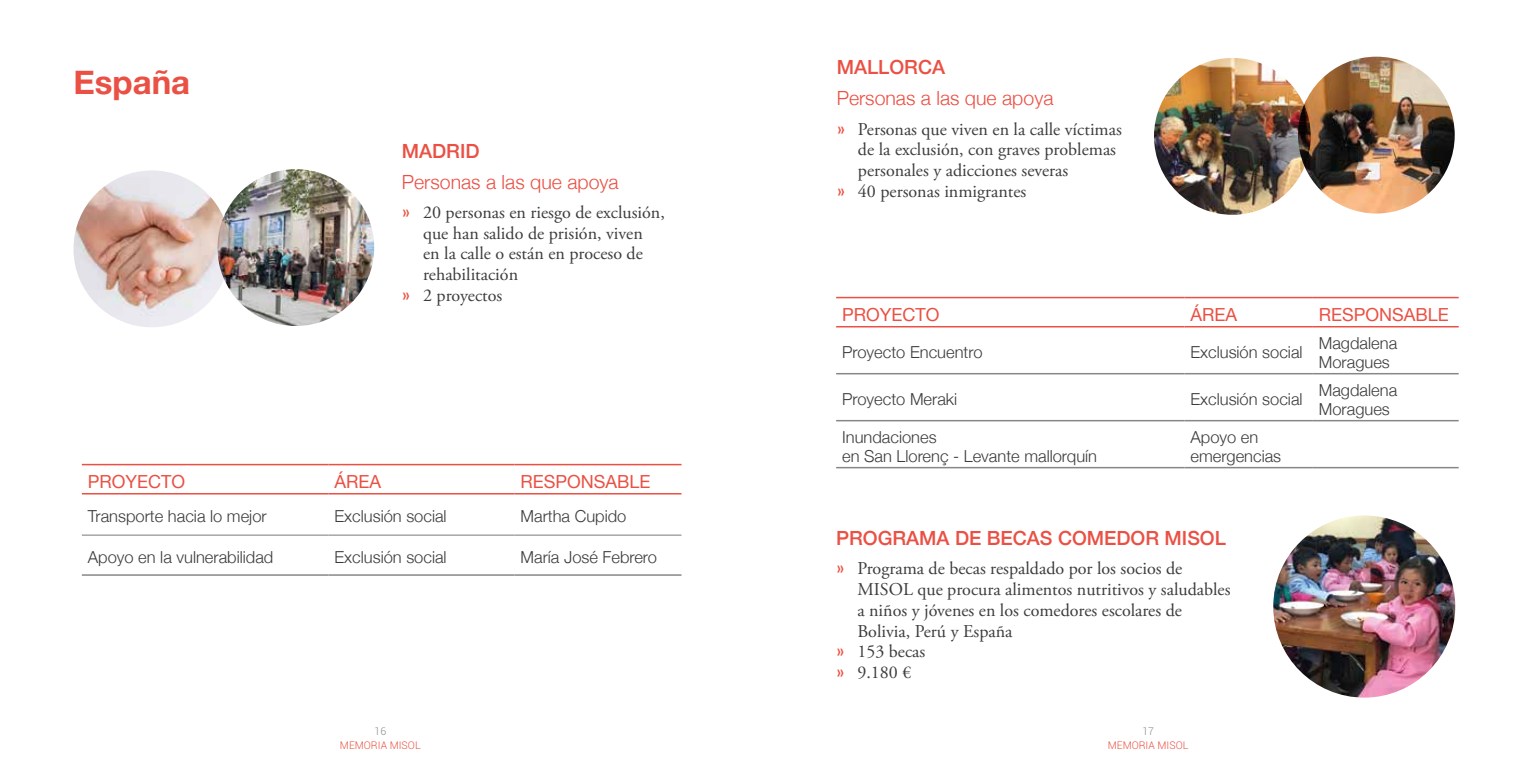
<style>
.page{position:relative;width:1531px;height:766px;background:#fff}
.page>*{position:absolute;margin:0;border:0;box-sizing:border-box;transform-origin:0 0}
.t1{font:700 33px "Helvetica Neue";color:#ea5043}
.t2{font:500 19.5px "Helvetica Neue";color:#ea5043}
.t3{font:300 19.5px "Helvetica Neue";color:#ea5043}
.t4{font:18px "Adobe Garamond Pro";color:#3c3c3b}
.t5{font:18px "Helvetica Neue";color:#ea5043}
.t6{font:300 16.5px/19px "Helvetica Neue";color:#3c3c3b}
.t7{font:300 10.5px "Roboto";color:#ea5043}
.t8{font:300 10.5px "Roboto";color:#878787}
.s1{font-family:"Univers LT Std";font-stretch:condensed;color:#ea5043}
</style>
<div class="page">
<img style="left:73px;top:170px;width:157px;height:157px;border-radius:78px">
<img style="left:217px;top:169px;width:157px;height:157px;border-radius:78px">
<svg style="left:82px;top:465px;width:599px;height:71px"></svg>
<div style="left:82px;top:535px;width:246px;height:40px;background:#fff"></div>
<hr style="left:82px;top:534px;width:246px;height:1px;background:#878787">
<hr style="left:328px;top:534px;width:186px;height:1px;background:#878787">
<hr style="left:514px;top:534px;width:167px;height:1px;background:#878787">
<hr style="left:82px;top:463px;width:246px;height:2px;background:#ea5043">
<hr style="left:328px;top:463px;width:186px;height:2px;background:#ea5043">
<hr style="left:514px;top:463px;width:167px;height:2px;background:#ea5043">
<hr style="left:82px;top:493px;width:246px;height:1px;background:#ea5043">
<hr style="left:328px;top:493px;width:186px;height:1px;background:#ea5043">
<hr style="left:514px;top:493px;width:167px;height:1px;background:#ea5043">
<hr style="left:82px;top:574px;width:246px;height:1px;background:#878787">
<hr style="left:328px;top:574px;width:186px;height:1px;background:#878787">
<hr style="left:514px;top:574px;width:167px;height:1px;background:#878787">
<img style="left:1154px;top:58px;width:157px;height:157px;border-radius:78px">
<img style="left:1298px;top:57px;width:156px;height:156px;border-radius:78px">
<svg style="left:836px;top:298px;width:622px;height:169px"></svg>
<hr style="left:836px;top:297px;width:348px;height:1px;background:#ea5043">
<hr style="left:1184px;top:297px;width:129px;height:1px;background:#ea5043">
<hr style="left:1313px;top:297px;width:145px;height:1px;background:#ea5043">
<hr style="left:836px;top:326px;width:348px;height:1px;background:#ea5043">
<hr style="left:1184px;top:326px;width:129px;height:1px;background:#ea5043">
<hr style="left:1313px;top:326px;width:145px;height:1px;background:#ea5043">
<hr style="left:836px;top:373px;width:348px;height:1px;background:#878787">
<hr style="left:1184px;top:373px;width:129px;height:1px;background:#878787">
<hr style="left:1313px;top:373px;width:145px;height:1px;background:#878787">
<hr style="left:836px;top:420px;width:348px;height:1px;background:#878787">
<hr style="left:1184px;top:420px;width:129px;height:1px;background:#878787">
<hr style="left:1313px;top:420px;width:145px;height:1px;background:#878787">
<hr style="left:836px;top:467px;width:348px;height:1px;background:#878787">
<hr style="left:1184px;top:467px;width:129px;height:1px;background:#878787">
<hr style="left:1313px;top:467px;width:145px;height:1px;background:#878787">
<img style="left:1273px;top:515px;width:182px;height:182px;border-radius:91px">
<h1 class="t1" style="left:73px;top:56px;width:118px">España</h1>
<p class="t2" style="left:402px;top:135px;width:79px">MADRID</p>
<p class="t3" style="left:402px;top:166px;width:218px">Personas a las que apoya</p>
<p class="t4" style="left:402px;top:201px;width:264px"><span class="s1">»</span> 20 personas en riesgo de exclusión,</p>
<p class="t4" style="left:423px;top:222px;width:221px">que han salido de prisión, viven</p>
<p class="t4" style="left:423px;top:243px;width:221px">en la calle o están en proceso de</p>
<p class="t4" style="left:423px;top:263px;width:96px">rehabilitación</p>
<p class="t4" style="left:402px;top:284px;width:102px"><span class="s1">»</span> 2 proyectos</p>
<p class="t5" style="left:88px;top:468px;width:99px">PROYECTO</p>
<p class="t5" style="left:334px;top:468px;width:48px">ÁREA</p>
<p class="t5" style="left:520px;top:468px;width:131px">RESPONSABLE</p>
<p class="t6" style="left:88px;top:505px;width:180px">Transporte hacia lo mejor</p>
<p class="t6" style="left:334px;top:505px;width:114px">Exclusión social</p>
<p class="t6" style="left:520px;top:505px;width:107px">Martha Cupido</p>
<p class="t6" style="left:88px;top:546px;width:187px">Apoyo en la vulnerabilidad</p>
<p class="t6" style="left:334px;top:546px;width:114px">Exclusión social</p>
<p class="t6" style="left:520px;top:546px;width:138px">María José Febrero</p>
<p class="t8" style="left:375px;top:724px;width:13px">16</p>
<p class="t7" style="left:340px;top:737px;width:82px">MEMORIA MISOL</p>
<p class="t2" style="left:837px;top:52px;width:110px">MALLORCA</p>
<p class="t3" style="left:837px;top:83px;width:218px">Personas a las que apoya</p>
<p class="t4" style="left:837px;top:118px;width:287px"><span class="s1">»</span> Personas que viven en la calle víctimas</p>
<p class="t4" style="left:858px;top:139px;width:260px">de la exclusión, con graves problemas</p>
<p class="t4" style="left:858px;top:159px;width:212px">personales y adicciones severas</p>
<p class="t4" style="left:837px;top:180px;width:191px"><span class="s1">»</span> 40 personas inmigrantes</p>
<p class="t5" style="left:842px;top:301px;width:99px">PROYECTO</p>
<p class="t5" style="left:1190px;top:301px;width:48px">ÁREA</p>
<p class="t5" style="left:1319px;top:301px;width:131px">RESPONSABLE</p>
<p class="t6" style="left:842px;top:341px;width:142px">Proyecto Encuentro</p>
<p class="t6" style="left:1190px;top:341px;width:114px">Exclusión social</p>
<p class="t6" style="left:1319px;top:332px;width:80px">Magdalena<br>Moragues</p>
<p class="t6" style="left:842px;top:388px;width:117px">Proyecto Meraki</p>
<p class="t6" style="left:1190px;top:388px;width:114px">Exclusión social</p>
<p class="t6" style="left:1319px;top:379px;width:80px">Magdalena<br>Moragues</p>
<p class="t6" style="left:842px;top:426px;width:256px">Inundaciones<br>en San Llorenç - Levante mallorquín</p>
<p class="t6" style="left:1190px;top:426px;width:92px">Apoyo en emergencias</p>
<p class="t2" style="left:836px;top:522px;width:391px">PROGRAMA DE BECAS COMEDOR MISOL</p>
<p class="t4" style="left:836px;top:558px;width:348px"><span class="s1">»</span> Programa de becas respaldado por los socios de</p>
<p class="t4" style="left:857px;top:578px;width:375px">MISOL que procura alimentos nutritivos y saludables</p>
<p class="t4" style="left:857px;top:599px;width:326px">a niños y jóvenes en los comedores escolares de</p>
<p class="t4" style="left:857px;top:620px;width:157px">Bolivia, Perú y España</p>
<p class="t4" style="left:836px;top:640px;width:91px"><span class="s1">»</span> 153 becas</p>
<p class="t4" style="left:836px;top:661px;width:77px"><span class="s1">»</span> 9.180 €</p>
<p class="t8" style="left:1142px;top:724px;width:13px">17</p>
<p class="t7" style="left:1108px;top:737px;width:82px">MEMORIA MISOL</p>
</div>
